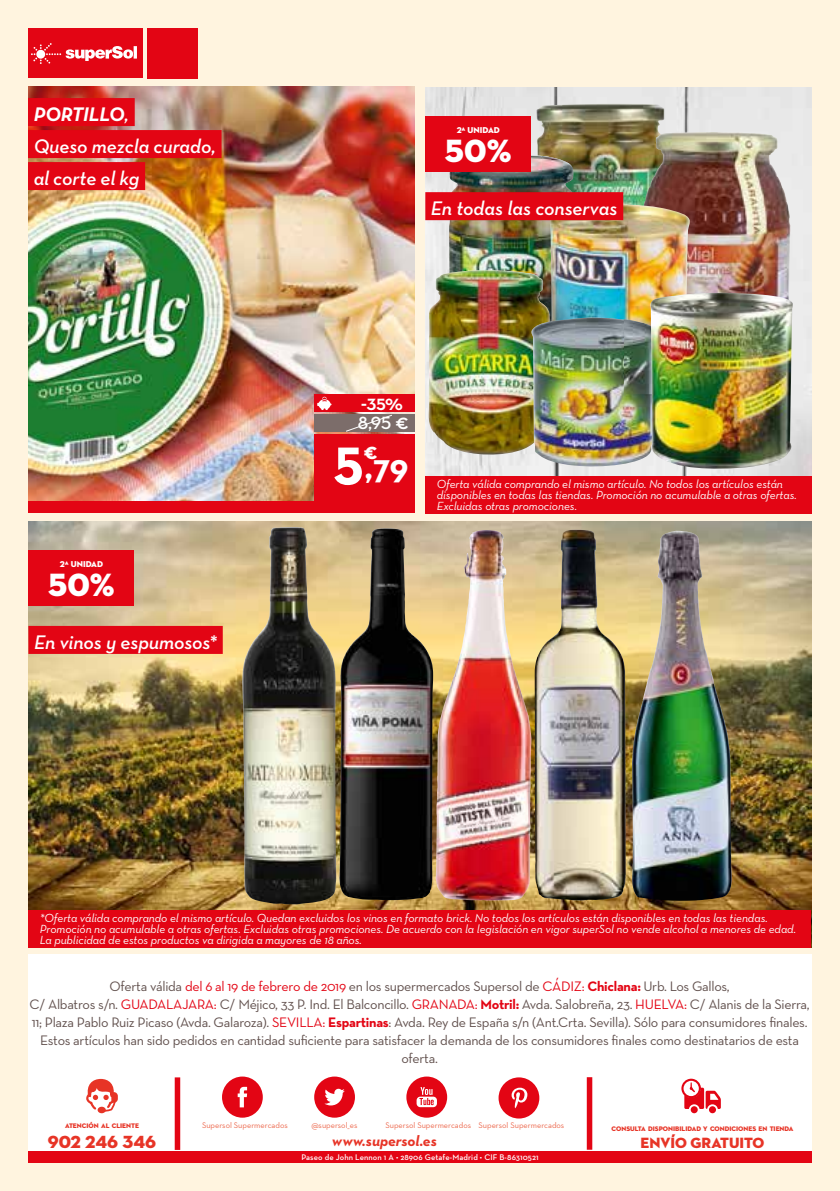
<style>
.page{position:relative;width:840px;height:1191px;background:#fff}
.page>*{position:absolute;margin:0;border:0;box-sizing:border-box;transform-origin:0 0}
.t1{font:700 60px "Neutra Text";color:#fff}
.t2{font:700 36px "Neutra Text";color:#fff}
.t3{font:32.8px "Neutraface 2 Display Titling";color:#fff}
.t4{font:700 23.4px "Neutra Text";color:#fff}
.t5{font:22px "Neutra Text Demi SC";color:#fff}
.t6{font:italic 600 20px/32px "Neutra Text";letter-spacing:-.005em;color:#fff}
.t7{font:18px "Neutra Text Demi Alt";color:#fff}
.t8{font:17.8px "Neutraface 2 Display Titling";color:#e73426}
.t9{font:italic 700 15.2px "Neutra Text";color:#e73426}
.t10{font:15.2px "Neutraface 2 Display Titling";color:#e73426}
.t11{font:14px/18px "Neutra Text";letter-spacing:-.02em;color:#62514e;text-align:center}
.t12{font:italic 12px/11px "Neutra Text";letter-spacing:-.01em;color:#fff}
.t13{font:8.6px "Neutraface 2 Display Titling";color:#fff}
.t14{font:8.2px "Neutra Text";color:#ed6a4f}
.t15{font:600 8.2px "Neutra Text";letter-spacing:.01em;color:#fff}
.t16{font:6.8px "Neutraface 2 Display Titling";color:#e73426}
.s1{font-weight:700}
.s2{font-family:"Neutra Text";font-weight:600;font-size:22px}
.s3{font-size:34.2px}
.s4{color:#e30514}
.s5{font-weight:700;color:#e30514}
</style>
<div class="page">
<div style="left:0;top:0;width:839px;height:1191px;background:#fff4df"></div>
<div style="left:28px;top:953px;width:783px;height:209px;background:#fff"></div>
<div style="left:28px;top:1151px;width:783px;height:11px;background:#e30514"></div>
<div style="left:28px;top:28px;width:115px;height:50px;background:#e30514"></div>
<div style="left:147px;top:28px;width:50px;height:50px;background:#e30514"></div>
<svg style="left:31px;top:43px;width:155px;height:36px"></svg>
<svg style="left:86px;top:1079px;width:32px;height:33px"></svg>
<svg style="left:222px;top:1076px;width:41px;height:41px"></svg>
<svg style="left:314px;top:1076px;width:41px;height:41px"></svg>
<svg style="left:406px;top:1076px;width:41px;height:41px"></svg>
<svg style="left:498px;top:1077px;width:41px;height:41px"></svg>
<div style="left:175px;top:1077px;width:5px;height:73px;background:#e30514"></div>
<div style="left:586px;top:1077px;width:6px;height:72px;background:#e30514"></div>
<div style="left:690px;top:1106px;width:7px;height:7px;background:#e30514;border-radius:50%"></div>
<div style="left:708px;top:1106px;width:7px;height:7px;background:#e30514;border-radius:50%"></div>
<svg style="left:681px;top:1078px;width:39px;height:31px"></svg>
<img style="left:425px;top:88px;width:386px;height:389px">
<div style="left:425px;top:477px;width:386px;height:37px;background:#e30514"></div>
<img style="left:535px;top:104px;width:132px;height:100px">
<img style="left:640px;top:132px;width:150px;height:161px">
<img style="left:447px;top:155px;width:99px;height:115px">
<div style="left:546px;top:145px;width:54px;height:167px;background:#000;opacity:.3"></div>
<img style="left:542px;top:156px;width:31px;height:105px">
<img style="left:28px;top:87px;width:386px;height:414px">
<div style="left:28px;top:501px;width:386px;height:12px;background:#e30514"></div>
<div style="left:28px;top:98px;width:107px;height:28px;background:#e30514"></div>
<div style="left:28px;top:130px;width:193px;height:28px;background:#e30514"></div>
<div style="left:28px;top:162px;width:117px;height:28px;background:#e30514"></div>
<div style="left:314px;top:415px;width:100px;height:17px;background:#7c6d6a"></div>
<svg style="left:344px;top:414px;width:49px;height:18px"></svg>
<div style="left:314px;top:394px;width:100px;height:18px;background:#e30514"></div>
<svg style="left:317px;top:397px;width:14px;height:13px"></svg>
<div style="left:314px;top:434px;width:100px;height:67px;background:#e30514"></div>
<img style="left:28px;top:521px;width:783px;height:426px">
<div style="left:28px;top:626px;width:195px;height:28px;background:#e30514"></div>
<div style="left:29px;top:550px;width:105px;height:55px;background:#e30514"></div>
<img style="left:548px;top:204px;width:142px;height:113px">
<div style="left:522px;top:261px;width:54px;height:142px;background:#000;opacity:.3"></div>
<div style="left:425px;top:116px;width:105px;height:56px;background:#e30514"></div>
<div style="left:29px;top:910px;width:781px;height:37px;background:#e30514"></div>
<img style="left:534px;top:529px;width:91px;height:371px">
<img style="left:435px;top:530px;width:96px;height:370px">
<div style="left:425px;top:192px;width:198px;height:28px;background:#e30514"></div>
<img style="left:428px;top:270px;width:121px;height:186px">
<img style="left:530px;top:317px;width:116px;height:151px">
<div style="left:627px;top:308px;width:54px;height:97px;background:#000;opacity:.3"></div>
<img style="left:623px;top:319px;width:23px;height:75px">
<img style="left:646px;top:293px;width:147px;height:179px">
<img style="left:339px;top:528px;width:94px;height:372px">
<img style="left:240px;top:527px;width:96px;height:377px">
<img style="left:631px;top:531px;width:100px;height:369px">
<h3 class="t6" style="left:34px;top:98px;width:183px"><span class="s1">PORTILLO</span>,<br>Queso mezcla curado, al corte el kg</h3>
<p class="t13" style="left:60px;top:558px;width:45px">2ª UNIDAD</p>
<h3 class="t3" style="left:48px;top:564px;width:68px">50%</h3>
<h3 class="t6" style="left:34px;top:625px;width:184px">En vinos y espumosos*</h3>
<p class="t13" style="left:456px;top:124px;width:45px">2ª UNIDAD</p>
<h3 class="t3" style="left:444px;top:130px;width:68px">50%</h3>
<h3 class="t6" style="left:431px;top:192px;width:188px">En todas las conservas</h3>
<h3 class="t5" style="left:361px;top:388px;width:44px">-35%</h3>
<h1 class="t1" style="left:333px;top:421px;width:32px">5</h1>
<h3 class="t4" style="left:363px;top:436px;width:15px">€</h3>
<h3 class="t7" style="left:357px;top:412px;width:52px">8,95 <span class="s2">€</span></h3>
<h2 class="t2" style="left:364px;top:444px;width:46px"><span class="s3">,</span>79</h2>
<p class="t12" style="left:436px;top:478px;width:361px">Oferta válida comprando el mismo artículo. No todos los artículos están disponibles en todas las tiendas. Promoción no acumulable a otras ofertas.<br>Excluidas otras promociones.</p>
<p class="t12" style="left:40px;top:912px;width:757px">*Oferta válida comprando el mismo artículo. Quedan excluidos los vinos en formato brick. No todos los artículos están disponibles en todas las tiendas.<br>Promoción no acumulable a otras ofertas. Excluidas otras promociones. De acuerdo con la legislación en vigor superSol no vende alcohol a menores de edad.<br>La publicidad de estos productos va dirigida a mayores de 18 años.</p>
<p class="t11" style="left:29px;top:976px;width:781px">Oferta válida <span class="s4">del 6 al 19 de febrero de 2019</span> en los supermercados Supersol de <span class="s4">CÁDIZ:</span> <span class="s5">Chiclana:</span> Urb. Los Gallos,<br>C/ Albatros s/n. <span class="s4">GUADALAJARA:</span> C/ Méjico, 33 P. Ind. El Balconcillo. <span class="s4">GRANADA:</span> <span class="s5">Motril:</span> Avda. Salobreña, 23. <span class="s4">HUELVA:</span> C/ Alanis de la Sierra, 11; Plaza Pablo Ruiz Picaso (Avda. Galaroza). <span class="s4">SEVILLA:</span> <span class="s5">Espartinas</span>: Avda. Rey de España s/n (Ant.Crta. Sevilla). Sólo para consumidores finales.<br>Estos artículos han sido pedidos en cantidad suficiente para satisfacer la demanda de los consumidores finales como destinatarios de esta oferta.</p>
<p class="t16" style="left:65px;top:1121px;width:75px">ATENCIÓN AL CLIENTE</p>
<p class="t14" style="left:202px;top:1120px;width:87px">Supersol Supermercados</p>
<p class="t14" style="left:311px;top:1120px;width:47px">@supersol_es</p>
<p class="t14" style="left:385px;top:1120px;width:180px">Supersol Supermercados Supersol Supermercados</p>
<p class="t16" style="left:611px;top:1124px;width:183px">CONSULTA DISPONIBILIDAD Y CONDICIONES EN TIENDA</p>
<h3 class="t8" style="left:48px;top:1130px;width:110px">902 246 346</h3>
<p class="t9" style="left:332px;top:1131px;width:107px">www.supersol.es</p>
<p class="t10" style="left:640px;top:1132px;width:125px">ENVÍO GRATUITO</p>
<p class="t15" style="left:301px;top:1151px;width:238px">Paseo de John Lennon 1 A • 28906 Getafe-Madrid • CIF B-86310521</p>
</div>
